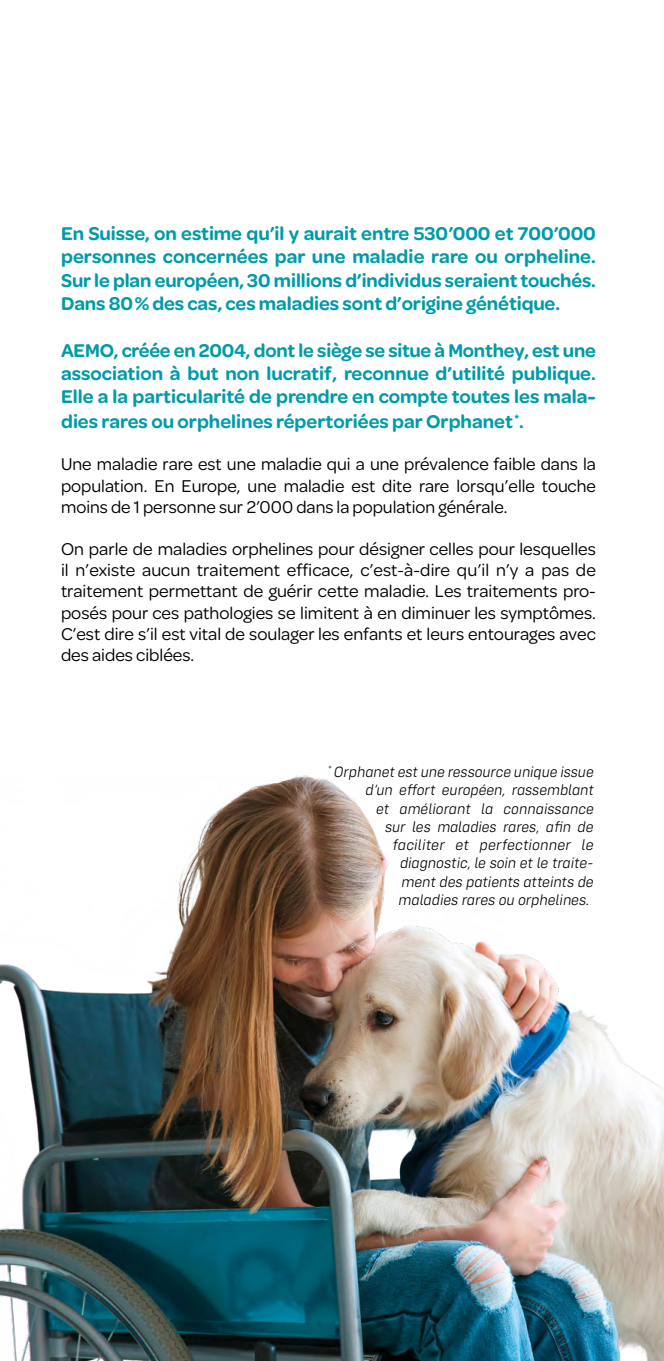
<style>
.page{position:relative;width:664px;height:1361px;background:#fff}
.page>*{position:absolute;margin:0;border:0;box-sizing:border-box;transform-origin:0 0}
.t1{font:600 19.65px/23.4px "Omnes";letter-spacing:-.005em;color:#009ba9;text-align:justify}
.t2{font:18.3px/21.1px "Omnes";color:#000;text-align:justify}
.t3{font:italic 300 15.3px/18.3px "Config Rounded";letter-spacing:-.005em;color:#000;text-align:right}
</style>
<div class="page">
<img style="left:0;top:775px;width:663px;height:586px">
<hr style="left:663px;top:0;width:1px;height:1160px;background:#009ba9">
<p class="t1" style="left:61px;top:220px;width:536px">En Suisse, on estime qu’il y aurait entre 530’000 et 700’000 personnes concernées par une maladie rare ou orpheline.<br>Sur le plan européen, 30 millions d’individus seraient touchés.<br>Dans 80 % des cas, ces maladies sont d’origine génétique.</p>
<p class="t1" style="left:61px;top:337px;width:536px;line-height:23.9px">AEMO, créée en 2004, dont le siège se situe à Monthey, est une association à but non lucratif, reconnue d’utilité publique.<br>Elle a la particularité de prendre en compte toutes les mala&shy;dies rares ou orphelines répertoriées par Orphanet <sup>*</sup>.</p>
<p class="t2" style="left:61px;top:453px;width:536px">Une maladie rare est une maladie qui a une prévalence faible dans la population. En Europe, une maladie est dite rare lorsqu’elle touche moins de 1 personne sur 2’000 dans la population générale.</p>
<p class="t2" style="left:61px;top:537px;width:536px">On parle de maladies orphelines pour désigner celles pour lesquelles il n’existe aucun traitement efficace, c’est-à-dire qu’il n’y a pas de traitement permettant de guérir cette maladie. Les traitements pro&shy;posés pour ces pathologies se limitent à en diminuer les symptômes.<br>C’est dire s’il est vital de soulager les enfants et leurs entourages avec des aides ciblées.</p>
<p class="t3" style="left:328px;top:763px;width:267px"><sup>*</sup> Orphanet est une ressource unique issue d’un effort européen, rassemblant<br>et améliorant la connaissance<br>sur les maladies rares, afin de<br>faciliter et perfectionner le diagnostic, le soin et le traite-<br>ment des patients atteints de<br>maladies rares ou orphelines.</p>
</div>
